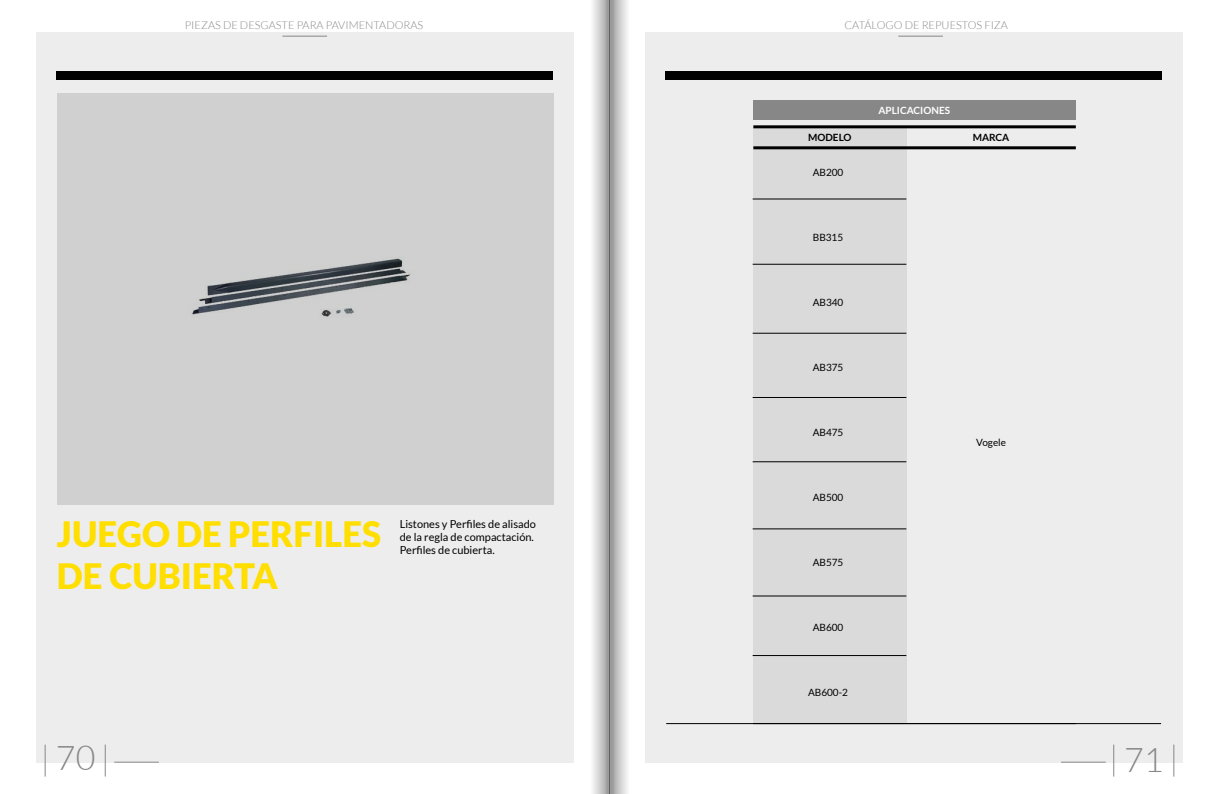
<style>
.page{position:relative;width:1219px;height:794px;background:#fff}
.page>*{position:absolute;margin:0;border:0;box-sizing:border-box;transform-origin:0 0}
.t1{font:900 35px/42px "Lato";color:#ffde00}
.t2{font:300 34px "Lato";color:#878787}
.t3{font:11px/13.2px "Lato";color:#000}
.t4{font:300 11px "Lato";color:#878787}
.t5{font:10px "Lato";color:#000}
.t6{font:700 10px "Lato";color:#fff}
.t7{font:700 10px "Lato";color:#000}
</style>
<div class="page">
<div style="left:36px;top:32px;width:537px;height:730px;background:#ededed"></div>
<div style="left:646px;top:32px;width:537px;height:730px;background:#ededed"></div>
<hr style="left:898px;top:36px;width:45px;height:1px;background:#878787">
<hr style="left:114px;top:761px;width:45px;height:1px;background:#878787">
<hr style="left:1061px;top:761px;width:45px;height:1px;background:#878787">
<hr style="left:105px;top:744px;width:1px;height:32px;background:#878787">
<hr style="left:1173px;top:744px;width:1px;height:32px;background:#878787">
<hr style="left:45px;top:744px;width:1px;height:32px;background:#878787">
<hr style="left:1113px;top:744px;width:1px;height:32px;background:#878787">
<div style="left:587px;top:0;width:22px;height:794px;background:linear-gradient(to right,#fff,#a3a3a3)"></div>
<svg style="left:609px;top:0;width:19px;height:794px;background:#c1c1c1"></svg>
<div style="left:57px;top:94px;width:496px;height:411px;background:#d0d0d0"></div>
<div style="left:57px;top:71px;width:496px;height:8px;background:#000"></div>
<div style="left:666px;top:71px;width:496px;height:8px;background:#000"></div>
<hr style="left:282px;top:36px;width:45px;height:1px;background:#878787">
<img style="left:192px;top:258px;width:218px;height:59px">
<div style="left:753px;top:100px;width:323px;height:20px;background:#878787"></div>
<div style="left:753px;top:129px;width:153px;height:594px;background:#dadada"></div>
<hr style="left:753px;top:125px;width:323px;height:3px;background:#000">
<hr style="left:753px;top:146px;width:323px;height:3px;background:#000">
<hr style="left:753px;top:198px;width:153px;height:1px;background:#000">
<hr style="left:753px;top:264px;width:153px;height:1px;background:#000">
<hr style="left:753px;top:333px;width:153px;height:1px;background:#000">
<hr style="left:753px;top:397px;width:153px;height:1px;background:#000">
<hr style="left:753px;top:461px;width:153px;height:1px;background:#000">
<hr style="left:753px;top:528px;width:153px;height:1px;background:#000">
<hr style="left:753px;top:595px;width:153px;height:1px;background:#000">
<hr style="left:753px;top:655px;width:153px;height:1px;background:#000">
<hr style="left:666px;top:723px;width:495px;height:1px;background:#000">
<p class="t4" style="left:185px;top:19px;width:240px">PIEZAS DE DESGASTE PARA PAVIMENTADORAS</p>
<h1 class="t1" style="left:57px;top:512px;width:326px">JUEGO DE PERFILES<br>DE CUBIERTA</h1>
<p class="t3" style="left:400px;top:517px;width:138px">Listones y Perfiles de alisado de la regla de compactación.<br>Perfiles de cubierta.</p>
<p class="t4" style="left:844px;top:19px;width:165px">CATÁLOGO DE REPUESTOS FIZA</p>
<p class="t7" style="left:808px;top:132px;width:45px">MODELO</p>
<p class="t5" style="left:813px;top:167px;width:32px">AB200</p>
<p class="t5" style="left:813px;top:232px;width:32px">BB315</p>
<p class="t5" style="left:813px;top:297px;width:32px">AB340</p>
<p class="t5" style="left:813px;top:362px;width:32px">AB375</p>
<p class="t5" style="left:813px;top:427px;width:32px">AB475</p>
<p class="t5" style="left:813px;top:492px;width:32px">AB500</p>
<p class="t5" style="left:813px;top:557px;width:32px">AB575</p>
<p class="t5" style="left:813px;top:622px;width:32px">AB600</p>
<p class="t5" style="left:808px;top:687px;width:41px">AB600-2</p>
<p class="t6" style="left:878px;top:104px;width:73px">APLICACIONES</p>
<p class="t7" style="left:973px;top:132px;width:38px">MARCA</p>
<p class="t5" style="left:976px;top:437px;width:31px">Vogele</p>
<h2 class="t2" style="left:56px;top:740px;width:41px">70</h2>
<h2 class="t2" style="left:1124px;top:741px;width:41px">71</h2>
</div>
